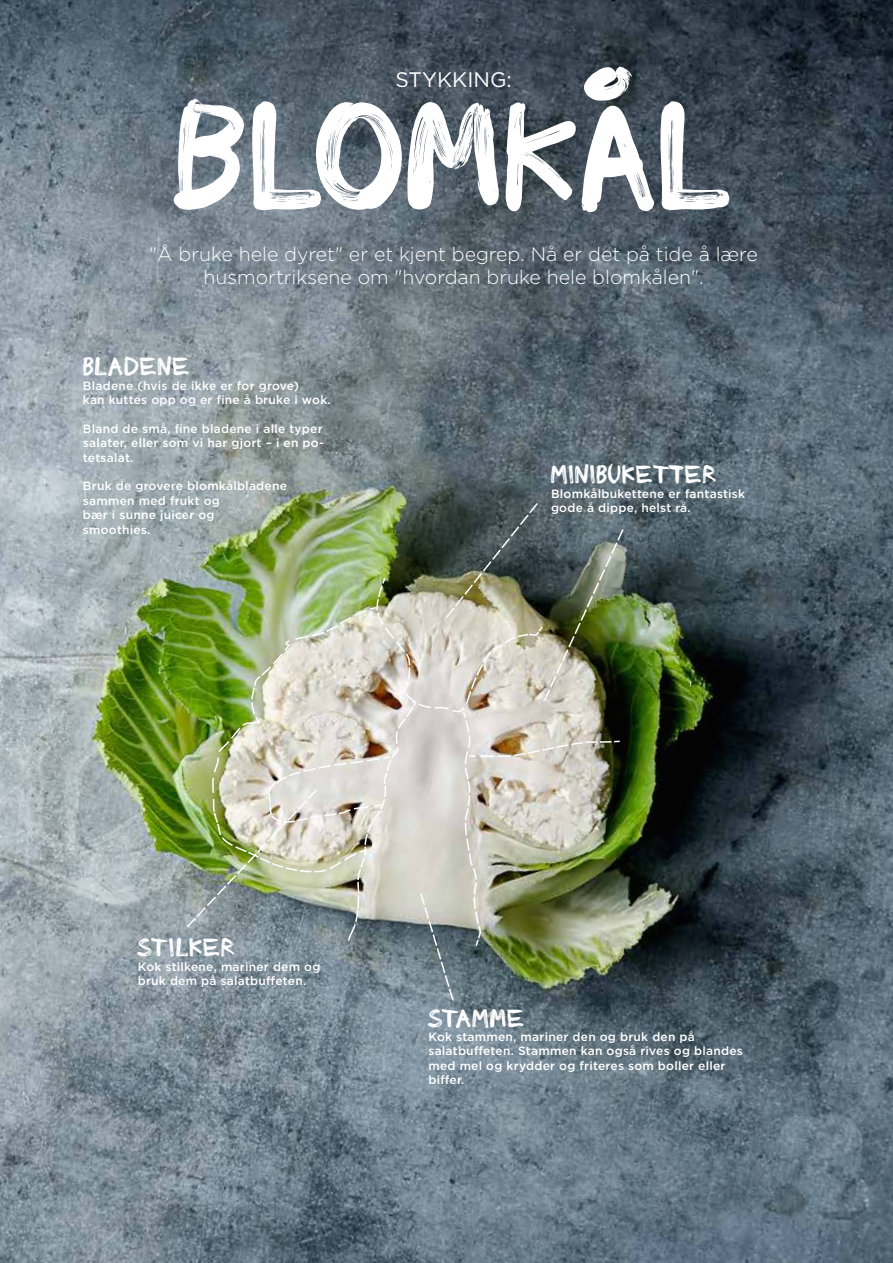
<style>
.page{position:relative;width:893px;height:1263px;background:#fff}
.page>*{position:absolute;margin:0;border:0;box-sizing:border-box;transform-origin:0 0}
.t1{font:105px "Plate";color:#fff}
.t2{font:21px "Gotham";color:#fff}
.t3{font:300 19.5px/23.4px "Gotham";color:#fff;text-align:center}
.t4{font:18px "Plate";letter-spacing:.05em;color:#fff}
.t5{font:500 12px/14.4px "Gotham";letter-spacing:.02em;color:#fff}
</style>
<div class="page">
<img style="left:0;top:0;width:893px;height:1263px">
<img style="left:185px;top:501px;width:440px;height:501px">
<h1 class="t1" style="left:174px;top:110px;width:561px">blomkål</h1>
<h3 class="t3" style="left:149px;top:242px;width:610px">"Å bruke hele dyret" er et kjent begrep. Nå er det på tide å lære husmortriksene om "hvordan bruke hele blomkålen".</h3>
<h2 class="t2" style="left:395px;top:66px;width:118px">STYKKING:</h2>
<h3 class="t4" style="left:83px;top:358px;width:108px">BLADENE</h3>
<p class="t5" style="left:83px;top:378px;width:249px">Bladene (hvis de ikke er for grove)<br>kan kuttes opp og er fine å bruke i wok.</p>
<p class="t5" style="left:83px;top:421px;width:242px;text-align:justify">Bland de små, fine bladene i alle typer salater, eller som vi har gjort – i en po&shy;tetsalat.</p>
<p class="t5" style="left:83px;top:479px;width:206px">Bruk de grovere blomkålbladene sammen med frukt og<br>bær i sunne juicer og<br>smoothies.</p>
<h3 class="t4" style="left:551px;top:466px;width:167px">MINIBUKETTER</h3>
<p class="t5" style="left:551px;top:486px;width:196px">Blomkålbukettene er fantastisk gode å dippe, helst rå.</p>
<h3 class="t4" style="left:138px;top:940px;width:99px">STILKER</h3>
<p class="t5" style="left:138px;top:959px;width:184px">Kok stilkene, mariner dem og bruk dem på salatbuffeten.</p>
<h3 class="t4" style="left:428px;top:1010px;width:97px">STAMME</h3>
<p class="t5" style="left:428px;top:1029px;width:316px">Kok stammen, mariner den og bruk den på salatbuffeten. Stammen kan også rives og blandes med mel og krydder og friteres som boller eller biffer.</p>
</div>
